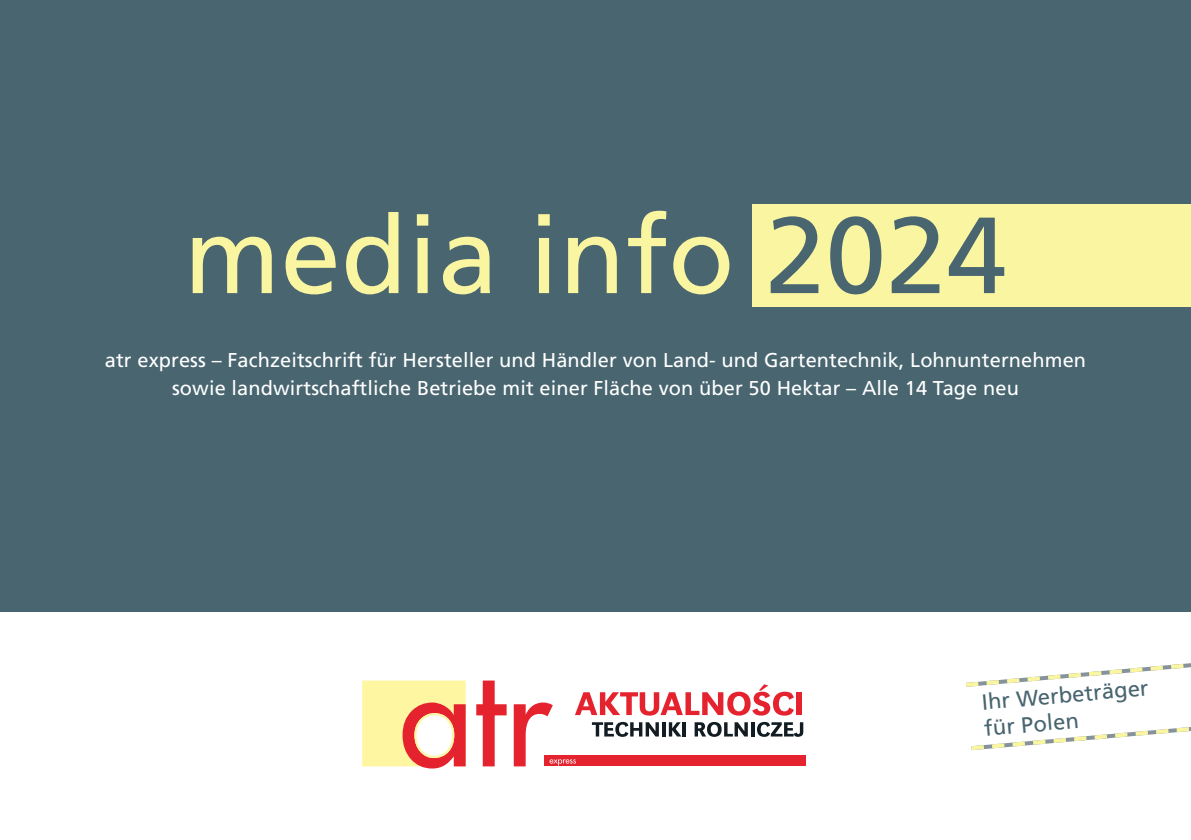
<style>
.page{position:relative;width:1191px;height:840px;background:#fff}
.page>*{position:absolute;margin:0;border:0;box-sizing:border-box;transform-origin:0 0}
.t1{font:108px "Frutiger LT Pro";letter-spacing:.005em;color:#faf5a0}
.t2{font:22px/26px "Frutiger LT Pro";color:#486570}
.t3{font:20px/28px "Frutiger LT Pro";letter-spacing:.005em;color:#fff;text-align:center}
.s1{color:#486570}
</style>
<div class="page">
<div style="left:0;top:0;width:1191px;height:611px;background:#486570"></div>
<svg style="left:362px;top:680px;width:104px;height:88px;background:#f8c695"></svg>
<svg style="left:476px;top:680px;width:30px;height:86px"></svg>
<svg style="left:514px;top:684px;width:289px;height:82px"></svg>
<div style="left:753px;top:204px;width:438px;height:102px;background:#faf5a0"></div>
<svg style="left:971px;top:727px;width:220px;height:24px"></svg>
<svg style="left:966px;top:663px;width:225px;height:24px"></svg>
<h1 class="t1" style="left:184px;top:192px;width:824px">media info <span class="s1">2024</span></h1>
<p class="t3" style="left:105px;top:346px;width:982px">atr express – Fachzeitschrift für Hersteller und Händler von Land- und Gartentechnik, Lohnunternehmen sowie landwirtschaftliche Betriebe mit einer Fläche von über 50 Hektar – Alle 14 Tage neu</p>
<p class="t2" style="left:980px;top:689px;width:169px;rotate:-5deg">Ihr Werbeträger für Polen</p>
</div>
